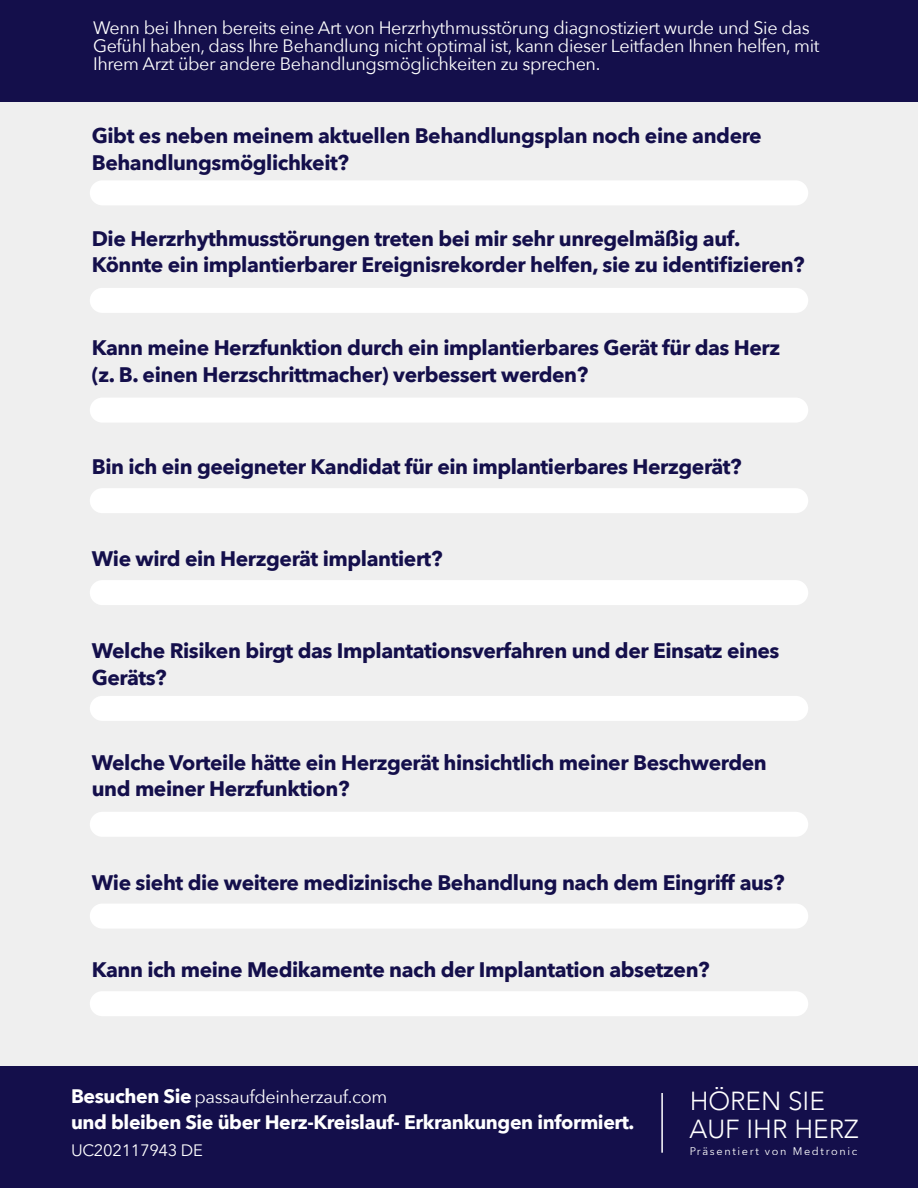
<style>
.page{position:relative;width:918px;height:1188px;background:#fff}
.page>*{position:absolute;margin:0;border:0;box-sizing:border-box;transform-origin:0 0}
.t1{font:300 26.1px/27.9px "Avenir";color:#fff}
.t2{font:700 21px/26.5px "Avenir Next";letter-spacing:-.02em;color:#140f4b}
.t3{font:700 19.5px "Avenir Next";letter-spacing:-.02em;color:#fff}
.t4{font:18px/18px "Avenir Next";letter-spacing:-.02em;color:#fff}
.t5{font:16.5px "Avenir Next";letter-spacing:-.02em;color:#fff}
.t6{font:10.95px "Avenir Next World";letter-spacing:.155em;color:#fff}
.s1{font-weight:700;font-size:19.5px}
</style>
<div class="page">
<div style="left:0;top:102px;width:918px;height:965px;background:#efefef"></div>
<div style="left:0;top:0;width:918px;height:102px;background:#140f4b"></div>
<div style="left:90px;top:180px;width:718px;height:25px;background:#fff;border-radius:12px"></div>
<div style="left:90px;top:288px;width:718px;height:25px;background:#fff;border-radius:12px"></div>
<div style="left:90px;top:812px;width:718px;height:25px;background:#fff;border-radius:12px"></div>
<div style="left:90px;top:398px;width:718px;height:25px;background:#fff;border-radius:12px"></div>
<div style="left:90px;top:488px;width:718px;height:25px;background:#fff;border-radius:12px"></div>
<div style="left:90px;top:580px;width:718px;height:25px;background:#fff;border-radius:12px"></div>
<div style="left:90px;top:696px;width:718px;height:25px;background:#fff;border-radius:12px"></div>
<div style="left:90px;top:904px;width:718px;height:25px;background:#fff;border-radius:12px"></div>
<div style="left:90px;top:991px;width:718px;height:25px;background:#fff;border-radius:12px"></div>
<div style="left:0;top:1067px;width:918px;height:121px;background:#140f4b"></div>
<hr style="left:661px;top:1093px;width:2px;height:60px;background:#fff">
<p class="t4" style="left:93px;top:18px;width:728px">Wenn bei Ihnen bereits eine Art von Herzrhythmusstörung diagnostiziert wurde und Sie das<br>Gefühl haben, dass Ihre Behandlung nicht optimal ist, kann dieser Leitfaden Ihnen helfen, mit<br>Ihrem Arzt über andere Behandlungsmöglichkeiten zu sprechen.</p>
<p class="t2" style="left:92px;top:122px;width:672px">Gibt es neben meinem aktuellen Behandlungsplan noch eine andere<br>Behandlungsmöglichkeit?</p>
<p class="t2" style="left:92px;top:225px;width:714px">Die Herzrhythmusstörungen treten bei mir sehr unregelmäßig auf.<br>Könnte ein implantierbarer Ereignisrekorder helfen, sie zu identifizieren?</p>
<p class="t2" style="left:92px;top:334px;width:690px">Kann meine Herzfunktion durch ein implantierbares Gerät für das Herz (z. B. einen Herzschrittmacher) verbessert werden?</p>
<p class="t2" style="left:92px;top:453px;width:651px">Bin ich ein geeigneter Kandidat für ein implantierbares Herzgerät?</p>
<p class="t2" style="left:92px;top:545px;width:352px">Wie wird ein Herzgerät implantiert?</p>
<p class="t2" style="left:92px;top:637px;width:689px">Welche Risiken birgt das Implantationsverfahren und der Einsatz eines<br>Geräts?</p>
<p class="t2" style="left:92px;top:749px;width:677px">Welche Vorteile hätte ein Herzgerät hinsichtlich meiner Beschwerden und meiner Herzfunktion?</p>
<p class="t2" style="left:92px;top:869px;width:694px">Wie sieht die weitere medizinische Behandlung nach dem Eingriff aus?</p>
<p class="t2" style="left:92px;top:956px;width:619px">Kann ich meine Medikamente nach der Implantation absetzen?</p>
<p class="t4" style="left:71px;top:1087px;width:318px"><span class="s1">Besuchen Sie</span> passaufdeinherzauf.com</p>
<p class="t3" style="left:71px;top:1106px;width:565px">und bleiben Sie über Herz-Kreislauf- Erkrankungen informiert.</p>
<p class="t5" style="left:71px;top:1136px;width:133px">UC202117943 DE</p>
<p class="t1" style="left:689px;top:1087px;width:171px">HÖREN SIE<br>AUF IHR HERZ</p>
<p class="t6" style="left:689px;top:1142px;width:169px">Präsentiert von Medtronic</p>
</div>
